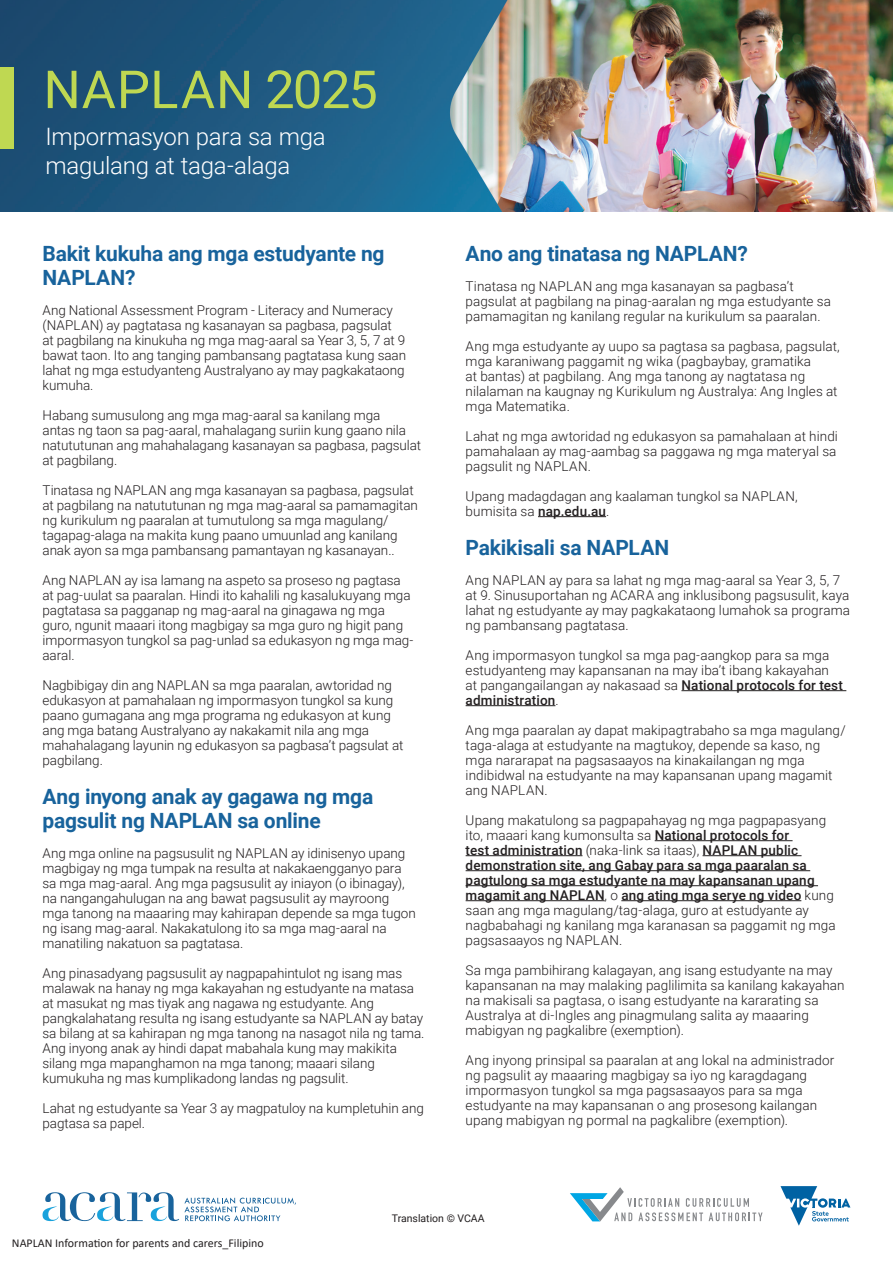
<style>
.page{position:relative;width:893px;height:1263px;background:#fff}
.page>*{position:absolute;margin:0;border:0;box-sizing:border-box;transform-origin:0 0}
.t1{font:52.5px "Roboto";letter-spacing:.01em;color:#bfd852}
.t2{font:300 24px/28.8px "Roboto";letter-spacing:-.01em;color:#fff}
.Paragraph_Style{font:700 21px/24px "Roboto";letter-spacing:-.01em;color:#18639c}
.Paragraph_Style-2{font:300 13.5px/15px "Roboto";color:#231f20}
.t3{font:12px "Calibri";color:#231f20}
.Paragraph_Style-3{font:10.5px "Roboto";color:#231f20}
.s1{font-weight:500}
</style>
<div class="page">
<svg style="left:43px;top:1192px;width:253px;height:29px"></svg>
<img style="left:0;top:0;width:893px;height:212px">
<hr style="left:538px;top:516px;width:68px;height:1px;background:#231f20">
<hr style="left:681px;top:690px;width:165px;height:1px;background:#231f20">
<hr style="left:466px;top:705px;width:89px;height:1px;background:#231f20">
<hr style="left:655px;top:840px;width:137px;height:1px;background:#231f20">
<hr style="left:466px;top:855px;width:116px;height:1px;background:#231f20">
<hr style="left:702px;top:855px;width:99px;height:1px;background:#231f20">
<hr style="left:466px;top:870px;width:344px;height:1px;background:#231f20">
<hr style="left:466px;top:885px;width:352px;height:1px;background:#231f20">
<hr style="left:466px;top:900px;width:139px;height:1px;background:#231f20">
<hr style="left:621px;top:900px;width:180px;height:1px;background:#231f20">
<div style="left:0;top:67px;width:13px;height:81px;background:#bfd852"></div>
<svg style="left:570px;top:1187px;width:193px;height:34px"></svg>
<svg style="left:780px;top:1186px;width:70px;height:40px"></svg>
<p class="t1" style="left:43px;top:53px;width:336px">NAPLAN 2025</p>
<p class="t2" style="left:46px;top:121px;width:282px">Impormasyon para sa mga magulang at taga-alaga</p>
<p class="Paragraph_Style" style="left:43px;top:240px;width:344px">Bakit kukuha ang mga estudyante ng<br>NAPLAN?</p>
<p class="Paragraph_Style-2" style="left:43px;top:302px;width:365px">Ang National Assessment Program - Literacy and Numeracy (NAPLAN) ay pagtatasa ng kasanayan sa pagbasa, pagsulat at pagbilang na kinukuha ng mga mag-aaral sa Year 3, 5, 7 at 9 bawat taon. Ito ang tanging pambansang pagtatasa kung saan lahat ng mga estudyanteng Australyano ay may pagkakataong kumuha.</p>
<p class="Paragraph_Style-2" style="left:43px;top:407px;width:380px">Habang sumusulong ang mga mag-aaral sa kanilang mga<br>antas ng taon sa pag-aaral, mahalagang suriin kung gaano nila natututunan ang mahahalagang kasanayan sa pagbasa, pagsulat at pagbilang.</p>
<p class="Paragraph_Style-2" style="left:43px;top:482px;width:377px">Tinatasa ng NAPLAN ang mga kasanayan sa pagbasa, pagsulat at pagbilang na natututunan ng mga mag-aaral sa pamamagitan ng kurikulum ng paaralan at tumutulong sa mga magulang/ tagapag-alaga na makita kung paano umuunlad ang kanilang anak ayon sa mga pambansang pamantayan ng kasanayan..</p>
<p class="Paragraph_Style-2" style="left:43px;top:572px;width:372px">Ang NAPLAN ay isa lamang na aspeto sa proseso ng pagtasa at pag-uulat sa paaralan. Hindi ito kahalili ng kasalukuyang mga pagtatasa sa pagganap ng mag-aaral na ginagawa ng mga guro, ngunit maaari itong magbigay sa mga guro ng higit pang impormasyon tungkol sa pag-unlad sa edukasyon ng mga mag&shy;aaral.</p>
<p class="Paragraph_Style-2" style="left:43px;top:677px;width:362px">Nagbibigay din ang NAPLAN sa mga paaralan, awtoridad ng edukasyon at pamahalaan ng impormasyon tungkol sa kung paano gumagana ang mga programa ng edukasyon at kung ang mga batang Australyano ay nakakamit nila ang mga mahahalagang layunin ng edukasyon sa pagbasa’t pagsulat at pagbilang.</p>
<p class="Paragraph_Style" style="left:43px;top:783px;width:332px">Ang inyong anak ay gagawa ng mga pagsulit ng NAPLAN sa online</p>
<p class="Paragraph_Style-2" style="left:43px;top:845px;width:375px">Ang mga online na pagsusulit ng NAPLAN ay idinisenyo upang magbigay ng mga tumpak na resulta at nakakaengganyo para sa mga mag-aaral. Ang mga pagsusulit ay iniayon (o ibinagay), na nangangahulugan na ang bawat pagsusulit ay mayroong mga tanong na maaaring may kahirapan depende sa mga tugon ng isang mag-aaral. Nakakatulong ito sa mga mag-aaral na manatiling nakatuon sa pagtatasa.</p>
<p class="Paragraph_Style-2" style="left:43px;top:965px;width:383px">Ang pinasadyang pagsusulit ay nagpapahintulot ng isang mas malawak na hanay ng mga kakayahan ng estudyante na matasa at masukat ng mas tiyak ang nagawa ng estudyante. Ang pangkalahatang resulta ng isang estudyante sa NAPLAN ay batay sa bilang at sa kahirapan ng mga tanong na nasagot nila ng tama.<br>Ang inyong anak ay hindi dapat mabahala kung may makikita silang mga mapanghamon na mga tanong; maaari silang kumukuha ng mas kumplikadong landas ng pagsulit.</p>
<p class="Paragraph_Style-2" style="left:43px;top:1100px;width:383px">Lahat ng estudyante sa Year 3 ay magpatuloy na kumpletuhin ang pagtasa sa papel.</p>
<p class="Paragraph_Style" style="left:466px;top:240px;width:284px">Ano ang tinatasa ng NAPLAN?</p>
<p class="Paragraph_Style-2" style="left:466px;top:278px;width:367px">Tinatasa ng NAPLAN ang mga kasanayan sa pagbasa’t pagsulat at pagbilang na pinag-aaralan ng mga estudyante sa pamamagitan ng kanilang regular na kurikulum sa paaralan.</p>
<p class="Paragraph_Style-2" style="left:466px;top:338px;width:376px">Ang mga estudyante ay uupo sa pagtasa sa pagbasa, pagsulat, mga karaniwang paggamit ng wika (pagbaybay, gramatika<br>at bantas) at pagbilang. Ang mga tanong ay nagtatasa ng nilalaman na kaugnay ng Kurikulum ng Australya: Ang Ingles at mga Matematika.</p>
<p class="Paragraph_Style-2" style="left:466px;top:428px;width:374px;text-align:justify">Lahat ng mga awtoridad ng edukasyon sa pamahalaan at hindi pamahalaan ay mag-aambag sa paggawa ng mga materyal sa pagsulit ng NAPLAN.</p>
<p class="Paragraph_Style-2" style="left:466px;top:488px;width:334px">Upang madagdagan ang kaalaman tungkol sa NAPLAN, bumisita sa <span class="s1">nap.edu.au</span>.</p>
<p class="Paragraph_Style" style="left:466px;top:534px;width:205px">Pakikisali sa NAPLAN</p>
<p class="Paragraph_Style-2" style="left:466px;top:572px;width:386px">Ang NAPLAN ay para sa lahat ng mga mag-aaral sa Year 3, 5, 7 at 9. Sinusuportahan ng ACARA ang inklusibong pagsusulit, kaya lahat ng estudyante ay may pagkakataong lumahok sa programa ng pambansang pagtatasa.</p>
<p class="Paragraph_Style-2" style="left:466px;top:647px;width:379px">Ang impormasyon tungkol sa mga pag-aangkop para sa mga estudyanteng may kapansanan na may iba’t ibang kakayahan at pangangailangan ay nakasaad sa <span class="s1">National protocols for test administration</span>.</p>
<p class="Paragraph_Style-2" style="left:466px;top:722px;width:382px">Ang mga paaralan ay dapat makipagtrabaho sa mga magulang/ taga-alaga at estudyante na magtukoy, depende sa kaso, ng mga nararapat na pagsasaayos na kinakailangan ng mga indibidwal na estudyante na may kapansanan upang magamit ang NAPLAN.</p>
<p class="Paragraph_Style-2" style="left:466px;top:812px;width:372px">Upang makatulong sa pagpapahayag ng mga pagpapasyang ito, maaari kang kumonsulta sa <span class="s1">National protocols for<br>test administration</span> (naka-link sa itaas), <span class="s1">NAPLAN public demonstration site, ang Gabay para sa mga paaralan sa pagtulong sa mga estudyante na may kapansanan upang magamit ang NAPLAN</span>, o <span class="s1">ang ating mga serye ng video</span> kung saan ang mga magulang/tag-alaga, guro at estudyante ay nagbabahagi ng kanilang mga karanasan sa paggamit ng mga pagsasaayos ng NAPLAN.</p>
<p class="Paragraph_Style-2" style="left:466px;top:962px;width:380px">Sa mga pambihirang kalagayan, ang isang estudyante na may kapansanan na may malaking paglilimita sa kanilang kakayahan na makisali sa pagtasa, o isang estudyante na kararating sa Australya at di-Ingles ang pinagmulang salita ay maaaring mabigyan ng pagkalibre (exemption).</p>
<p class="Paragraph_Style-2" style="left:466px;top:1052px;width:370px">Ang inyong prinsipal sa paaralan at ang lokal na administrador ng pagsulit ay maaaring magbigay sa iyo ng karagdagang impormasyon tungkol sa mga pagsasaayos para sa mga estudyante na may kapansanan o ang prosesong kailangan upang mabigyan ng pormal na pagkalibre (exemption).</p>
<p class="t3" style="left:12px;top:1234px;width:253px">NAPLAN Information for parents and carers_Filipino</p>
<p class="Paragraph_Style-3" style="left:392px;top:1211px;width:94px">Translation © VCAA</p>
</div>
